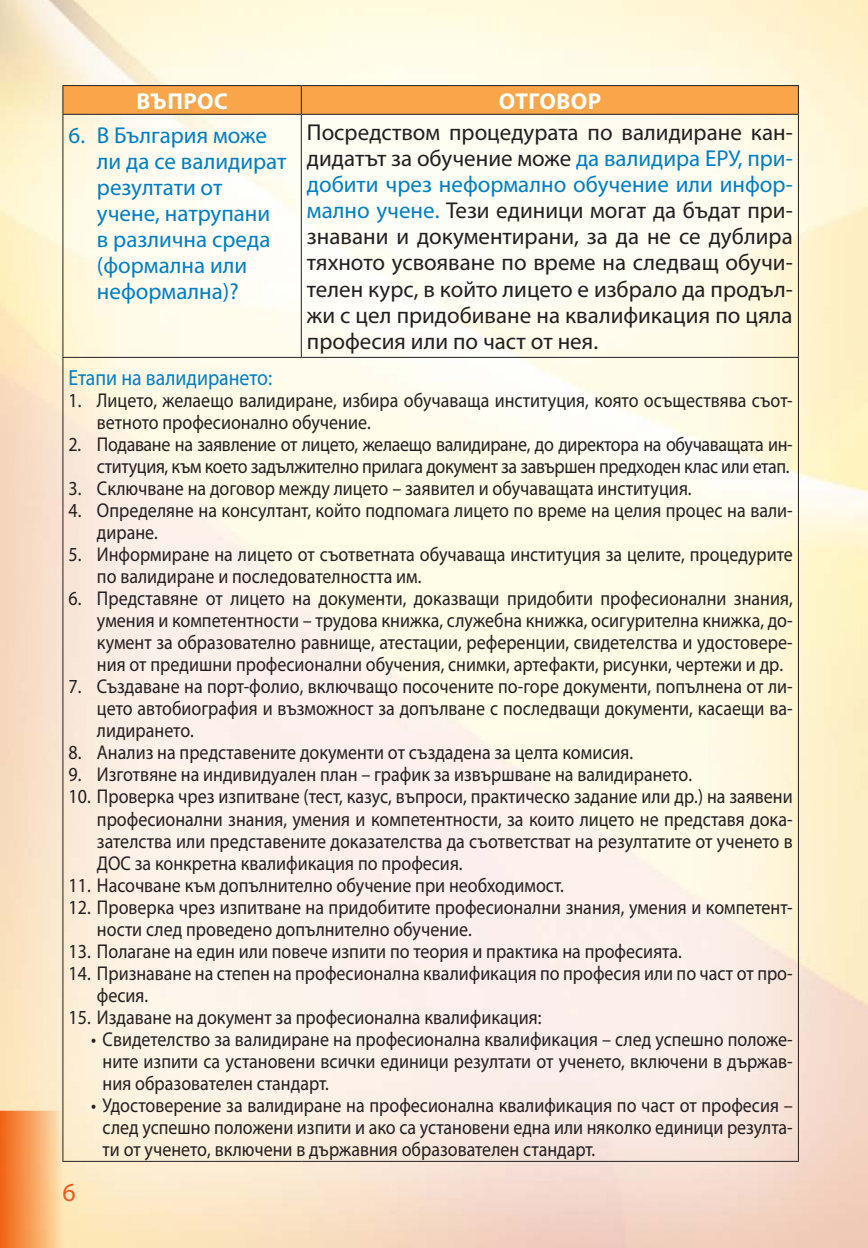
<style>
.page{position:relative;width:868px;height:1248px;background:#fff}
.page>*{position:absolute;margin:0;border:0;box-sizing:border-box;transform-origin:0 0}
.t1{font:26px "Myriad Pro";color:#f15921}
.t2{font:23px/26px "Myriad Pro";color:#231f20;text-align:justify}
.Vapros{font:23px/26px "Myriad Pro";color:#007ec5}
.Vapros-2{font:700 23px "Myriad Pro";letter-spacing:.02em;color:#fff}
.t3{font:22px "Myriad Pro";color:#007ec5;scale:.9 1}
.t4{font:20px/22px "Myriad Pro";color:#231f20;scale:.9 1}
.t5{font:20px/22px "Myriad Pro";letter-spacing:-.02em;color:#231f20;text-align:right;scale:.9 1}
.s1{color:#007ec5}
</style>
<div class="page">
<img style="left:0;top:0;width:867px;height:1247px">
<svg style="left:0;top:1110px;width:62px;height:137px;background:#f7a05e"></svg>
<hr style="left:62px;top:115px;width:1px;height:242px;background:#231f20">
<hr style="left:301px;top:115px;width:1px;height:242px;background:#231f20">
<hr style="left:797px;top:115px;width:1px;height:242px;background:#231f20">
<hr style="left:62px;top:357px;width:239px;height:1px;background:#231f20">
<hr style="left:62px;top:358px;width:1px;height:802px;background:#231f20">
<hr style="left:301px;top:357px;width:497px;height:1px;background:#231f20">
<hr style="left:797px;top:358px;width:1px;height:802px;background:#231f20">
<hr style="left:62px;top:85px;width:239px;height:1px;background:#231f20">
<hr style="left:301px;top:85px;width:497px;height:1px;background:#231f20">
<svg style="left:62px;top:86px;width:736px;height:28px;background:#f6a449"></svg>
<hr style="left:62px;top:114px;width:239px;height:1px;background:#231f20">
<hr style="left:301px;top:114px;width:497px;height:1px;background:#231f20">
<hr style="left:62px;top:1160px;width:239px;height:1px;background:#231f20">
<hr style="left:301px;top:1160px;width:497px;height:1px;background:#231f20">
<p class="Vapros-2" style="left:136px;top:86px;width:93px">ВЪПРОС</p>
<p class="Vapros-2" style="left:498px;top:86px;width:104px">ОТГОВОР</p>
<p class="Vapros" style="left:97px;top:122px;width:191px;text-indent:-28px">6. В България може ли да се валидират резултати от учене, натрупани в различна среда (формална или неформална)?</p>
<p class="t2" style="left:307px;top:119px;width:487px">Посредством процедурата по валидиране кан&shy;дидатът за обучение може <span class="s1">да валидира ЕРУ, при&shy;добити чрез неформално обучение или инфор&shy;мално учене.</span> Тези единици могат да бъдат при&shy;знавани и документирани, за да не се дублира тяхното усвояване по време на следващ обучи&shy;телен курс, в който лицето е избрало да продъл&shy;жи с цел придобиване на квалификация по цяла професия или по част от нея.</p>
<p class="t3" style="left:69px;top:364px;width:228px">Етапи на валидирането:</p>
<p class="t4" style="left:97px;top:389px;width:774px;text-indent:-28px">1. Лицето, желаещо валидиране, избира обучаваща институция, която осъществява съот&shy;ветното професионално обучение.</p>
<p class="t5" style="left:69px;top:433px;width:806px">2. Подаване на заявление от лицето, желаещо валидиране, до директора на обучаващата ин&shy;ституция, към което задължително прилага документ за завършен предходен клас или етап.</p>
<p class="t4" style="left:69px;top:477px;width:693px">3. Сключване на договор между лицето – заявител и обучаващата институция.</p>
<p class="t4" style="left:97px;top:499px;width:774px;text-indent:-28px">4. Определяне на консултант, който подпомага лицето по време на целия процес на вали&shy;диране.</p>
<p class="t4" style="left:97px;top:543px;width:774px;text-indent:-28px">5. Информиране на лицето от съответната обучаваща институция за целите, процедурите по валидиране и последователността им.</p>
<p class="t4" style="left:97px;top:587px;width:774px;text-align:justify;text-indent:-28px">6. Представяне от лицето на документи, доказващи придобити професионални знания, умения и компетентности – трудова книжка, служебна книжка, осигурителна книжка, до&shy;кумент за образователно равнище, атестации, референции, свидетелства и удостовере&shy;ния от предишни професионални обучения, снимки, артефакти, рисунки, чертежи и др.</p>
<p class="t4" style="left:97px;top:675px;width:774px;text-align:justify;text-indent:-28px">7. Създаване на порт-фолио, включващо посочените по-горе документи, попълнена от ли&shy;цето автобиография и възможност за допълване с последващи документи, касаещи ва&shy;лидирането.</p>
<p class="t4" style="left:69px;top:741px;width:628px">8. Анализ на представените документи от създадена за целта комисия.</p>
<p class="t4" style="left:69px;top:763px;width:694px">9. Изготвяне на индивидуален план – график за извършване на валидирането.</p>
<p class="t4" style="left:97px;top:785px;width:774px;text-align:justify;text-indent:-28px">10. Проверка чрез изпитване (тест, казус, въпроси, практическо задание или др.) на заявени професионални знания, умения и компетентности, за които лицето не представя дока&shy;зателства или представените доказателства да съответстват на резултатите от ученето в ДОС за конкретна квалификация по професия.</p>
<p class="t4" style="left:69px;top:873px;width:552px">11. Насочване към допълнително обучение при необходимост.</p>
<p class="t4" style="left:97px;top:895px;width:774px;text-indent:-28px">12. Проверка чрез изпитване на придобитите професионални знания, умения и компетент&shy;ности след проведено допълнително обучение.</p>
<p class="t4" style="left:69px;top:939px;width:682px">13. Полагане на един или повече изпити по теория и практика на професията.</p>
<p class="t4" style="left:97px;top:961px;width:774px;text-indent:-28px">14. Признаване на степен на професионална квалификация по професия или по част от про&shy;фесия.</p>
<p class="t4" style="left:69px;top:1005px;width:527px">15. Издаване на документ за професионална квалификация:</p>
<p class="t4" style="left:103px;top:1027px;width:768px;text-align:justify;text-indent:-11px">• Свидетелство за валидиране на професионална квалификация – след успешно положе&shy;ните изпити са установени всички единици резултати от ученето, включени в държав&shy;ния образователен стандарт.</p>
<p class="t4" style="left:103px;top:1093px;width:768px;text-align:justify;text-indent:-11px">• Удостоверение за валидиране на професионална квалификация по част от професия – след успешно положени изпити и ако са установени една или няколко единици резулта&shy;ти от ученето, включени в държавния образователен стандарт.</p>
<h1 class="t1" style="left:62px;top:1176px;width:15px">6</h1>
</div>
